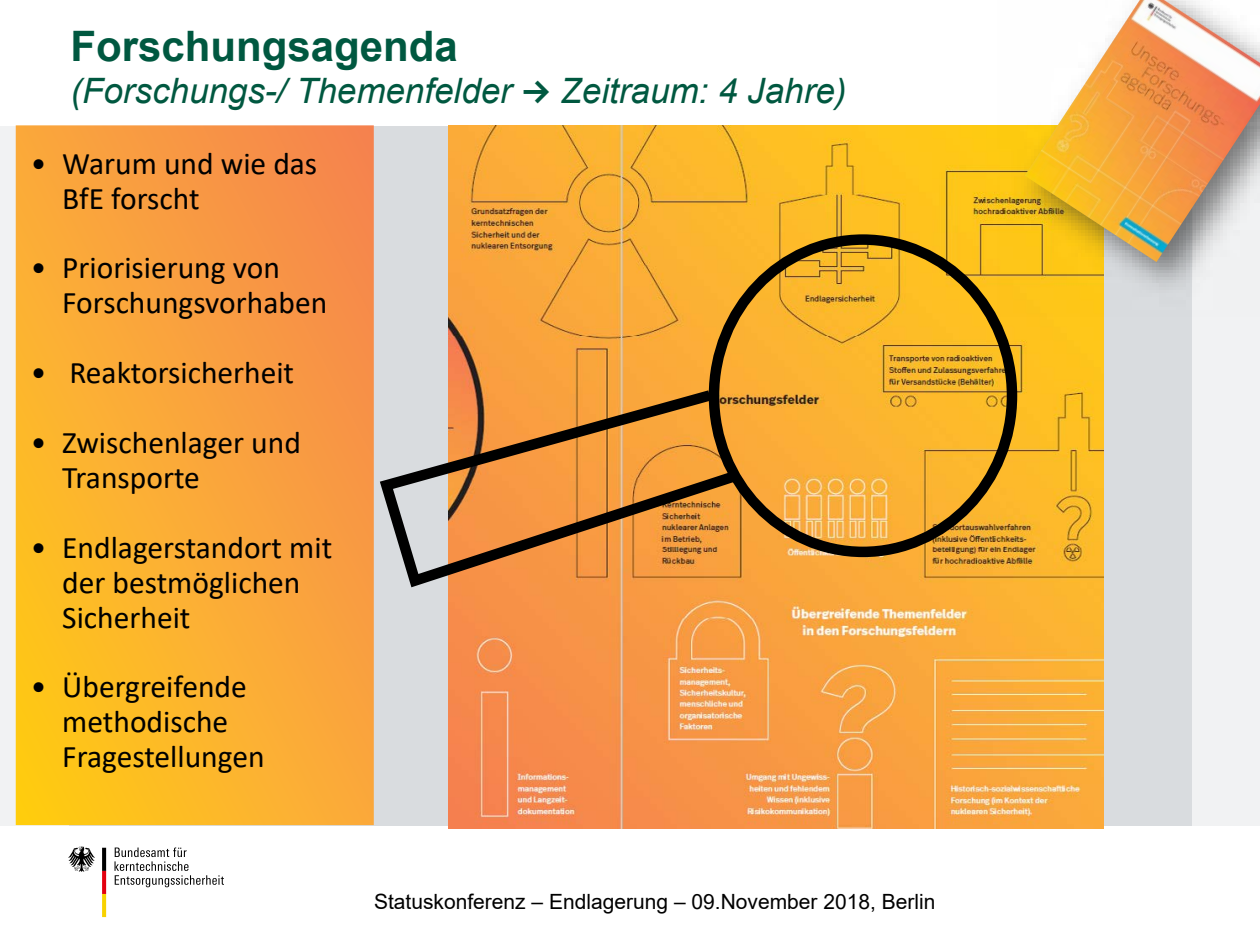
<style>
.page{position:relative;width:1260px;height:945px;background:#fff}
.page>*{position:absolute;margin:0;border:0;box-sizing:border-box;transform-origin:0 0}
.PP-Überschrift{font:700 42px "Arial";color:#005840}
.PP-Überschrift-2{font:italic 35px "Arial";color:#005840}
.t1{font:31.5px/35px "Calibri";color:#000}
.t2{font:21px "Arial";color:#000}
.s1{font-family:"Rehn";font-weight:700;font-style:normal}
</style>
<div class="page">
<svg style="left:68px;top:847px;width:27px;height:25px"></svg>
<svg style="left:102px;top:848px;width:4px;height:69px"></svg>
<svg style="left:115px;top:847px;width:109px;height:40px"></svg>
<div style="left:0;top:126px;width:1260px;height:699px;background:#f1f2f3"></div>
<div style="left:69px;top:126px;width:1123px;height:699px;background:#d9dcdf"></div>
<img style="left:448px;top:125px;width:656px;height:704px">
<img style="left:998px;top:125px;width:205px;height:191px">
<img style="left:1025px;top:0;width:235px;height:262px">
<div style="left:709px;top:234px;width:308px;height:323px;border:10px solid #000;border-radius:50%"></div>
<svg style="left:380px;top:383px;width:370px;height:211px"></svg>
<svg style="left:16px;top:125px;width:358px;height:700px"></svg>
<h2 class="PP-Überschrift" style="left:70px;top:17px;width:389px">Forschungsagenda</h2>
<h2 class="PP-Überschrift-2" style="left:70px;top:68px;width:778px">(Forschungs-/ Themenfelder <span class="s1">→</span> Zeitraum: 4 Jahre)</h2>
<p class="t1" style="left:62px;top:145px;width:257px;text-indent:-31px">• Warum und wie das<br>BfE forscht</p>
<p class="t1" style="left:62px;top:250px;width:266px;text-indent:-31px">• Priorisierung von<br>Forschungsvorhaben</p>
<p class="t1" style="left:31px;top:354px;width:265px">• Reaktorsicherheit</p>
<p class="t1" style="left:62px;top:424px;width:240px;text-indent:-31px">• Zwischenlager und<br>Transporte</p>
<p class="t1" style="left:62px;top:529px;width:271px;text-indent:-31px">• Endlagerstandort mit der bestmöglichen<br>Sicherheit</p>
<p class="t1" style="left:62px;top:669px;width:204px;text-indent:-31px">• Übergreifende methodische<br>Fragestellungen</p>
<p class="t2" style="left:374px;top:888px;width:563px">Statuskonferenz – Endlagerung – 09.November 2018, Berlin</p>
</div>
